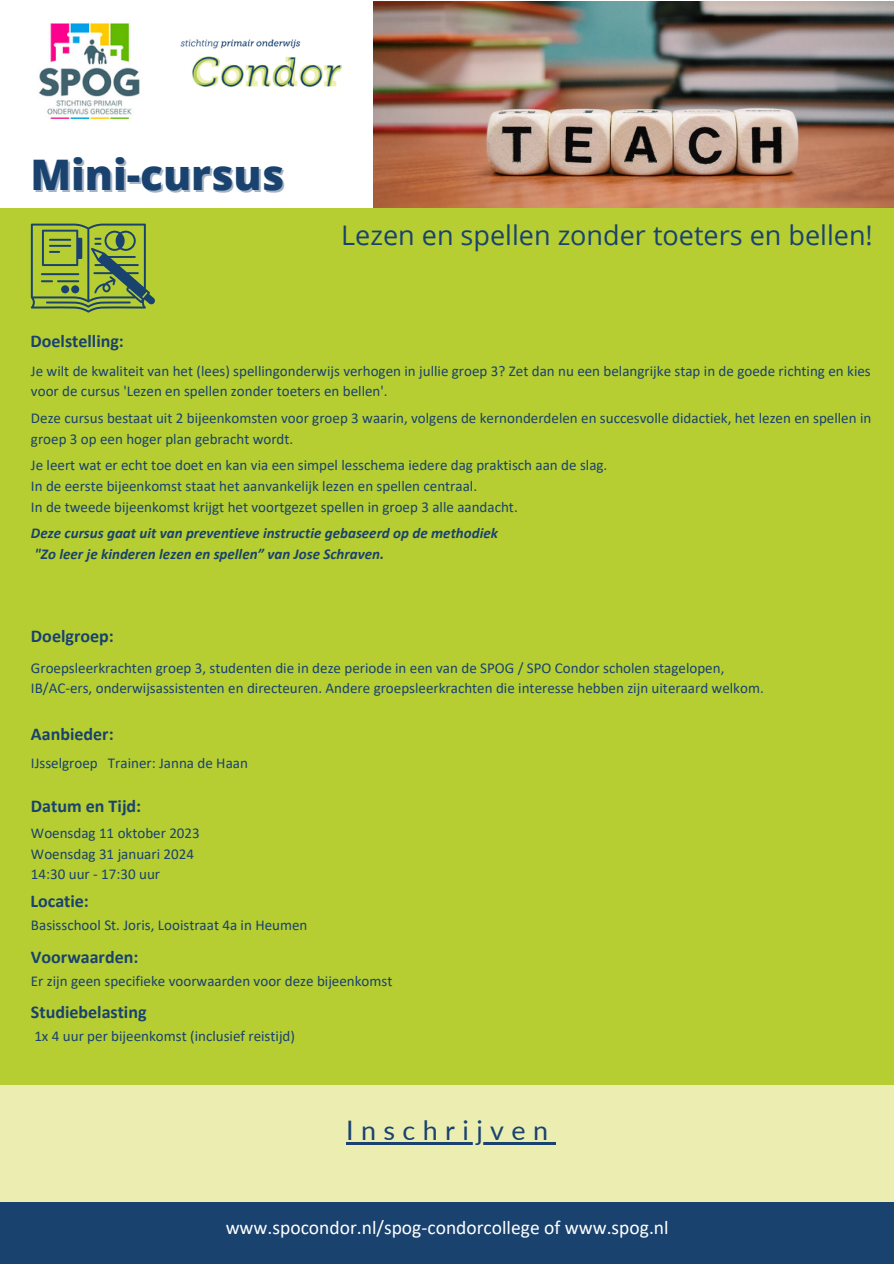
<style>
.page{position:relative;width:894px;height:1264px;background:#fff}
.page>*{position:absolute;margin:0;border:0;box-sizing:border-box;transform-origin:0 0}
.t1{font:800 42.15px "Open Sans";color:#19426f}
.t2{font:27px "Open Sans";color:#19426f}
.t3{font:26.85px "Lato";letter-spacing:.275em;color:#19426f}
.t4{font:19.5px "Calibri";color:#fff}
.t5{font:700 18px "Calibri";color:#19426f}
.t6{font:15px/20.7px "Calibri";color:#19426f}
.t7{font:italic 700 15px "Calibri";color:#19426f}
</style>
<div class="page">
<div style="left:0;top:0;width:893px;height:1263px;background:#19426f"></div>
<div style="left:0;top:0;width:893px;height:855px;background:#fff"></div>
<div style="left:0;top:1069px;width:893px;height:132px;background:#eceeb1"></div>
<img style="left:180px;top:39px;width:163px;height:49px">
<img style="left:373px;top:1px;width:520px;height:207px">
<div style="left:0;top:208px;width:893px;height:876px;background:#b6ce32"></div>
<img style="left:38px;top:21px;width:102px;height:99px">
<svg style="left:31px;top:223px;width:124px;height:89px"></svg>
<hr style="left:346px;top:1142px;width:209px;height:2px;background:#19426f">
<p class="t1" style="left:30px;top:145px;width:255px">Mini-cursus</p>
<p class="t5" style="left:30px;top:333px;width:95px">Doelstelling:</p>
<p class="t2" style="left:341px;top:216px;width:533px">Lezen en spellen zonder toeters en bellen!</p>
<p class="t6" style="left:31px;top:361px;width:841px">Je wilt de kwaliteit van het (lees) spellingonderwijs verhogen in jullie groep 3? Zet dan nu een belangrijke stap in de goede richting en kies voor de cursus 'Lezen en spellen zonder toeters en bellen'.</p>
<p class="t6" style="left:31px;top:409px;width:841px">Deze cursus bestaat uit 2 bijeenkomsten voor groep 3 waarin, volgens de kernonderdelen en succesvolle didactiek, het lezen en spellen in groep 3 op een hoger plan gebracht wordt.</p>
<p class="t6" style="left:31px;top:456px;width:577px">Je leert wat er echt toe doet en kan via een simpel lesschema iedere dag praktisch aan de slag.</p>
<p class="t6" style="left:31px;top:477px;width:447px">In de eerste bijeenkomst staat het aanvankelijk lezen en spellen centraal.</p>
<p class="t6" style="left:31px;top:497px;width:488px">In de tweede bijeenkomst krijgt het voortgezet spellen in groep 3 alle aandacht.</p>
<p class="t7" style="left:31px;top:527px;width:468px">Deze cursus gaat uit van preventieve instructie gebaseerd op de methodiek</p>
<p class="t7" style="left:34px;top:547px;width:351px">"Zo leer je kinderen lezen en spellen” van Jose Schraven.</p>
<p class="t5" style="left:31px;top:628px;width:84px">Doelgroep:</p>
<p class="t6" style="left:31px;top:658px;width:694px">Groepsleerkrachten groep 3, studenten die in deze periode in een van de SPOG / SPO Condor scholen stagelopen,</p>
<p class="t6" style="left:31px;top:679px;width:734px">IB/AC-ers, onderwijsassistenten en directeuren. Andere groepsleerkrachten die interesse hebben zijn uiteraard welkom.</p>
<p class="t5" style="left:31px;top:726px;width:84px">Aanbieder:</p>
<p class="t6" style="left:31px;top:753px;width:218px">IJsselgroep Trainer: Janna de Haan</p>
<p class="t5" style="left:31px;top:798px;width:112px">Datum en Tijd:</p>
<p class="t6" style="left:31px;top:823px;width:170px">Woensdag 11 oktober 2023</p>
<p class="t6" style="left:31px;top:844px;width:164px">Woensdag 31 januari 2024</p>
<p class="t6" style="left:31px;top:865px;width:131px">14:30 uur - 17:30 uur</p>
<p class="t5" style="left:30px;top:893px;width:60px">Locatie:</p>
<p class="t6" style="left:31px;top:916px;width:278px">Basisschool St. Joris, Looistraat 4a in Heumen</p>
<p class="t5" style="left:31px;top:949px;width:109px">Voorwaarden:</p>
<p class="t6" style="left:31px;top:972px;width:363px">Er zijn geen specifieke voorwaarden voor deze bijeenkomst</p>
<p class="t5" style="left:31px;top:1004px;width:117px">Studiebelasting</p>
<p class="t6" style="left:34px;top:1026px;width:262px">1x 4 uur per bijeenkomst (inclusief reistijd)</p>
<p class="t3" style="left:346px;top:1113px;width:203px">Inschrijven</p>
<p class="t4" style="left:226px;top:1219px;width:444px">www.spocondor.nl/spog-condorcollege of www.spog.nl</p>
</div>
